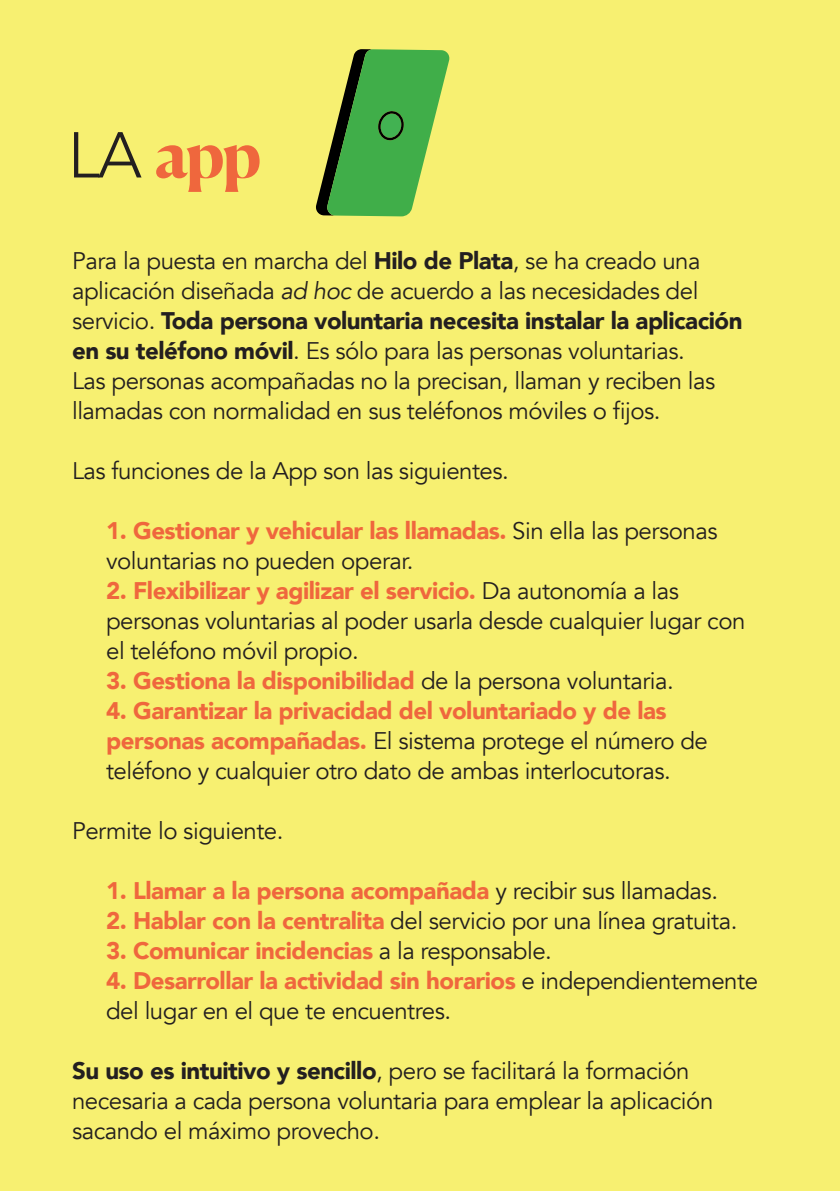
<style>
.page{position:relative;width:840px;height:1191px;background:#fff}
.page>*{position:absolute;margin:0;border:0;box-sizing:border-box;transform-origin:0 0}
.t1{font:700 64px "Canela";color:#ef673d}
.t2{font:24px/30px "Avenir";letter-spacing:-.02em;color:#231f20}
.t3{font:900 24px "Avenir";letter-spacing:-.02em;color:#ef673d}
.s1{font-family:"Avenir";font-weight:300;color:#231f20}
.s2{font-weight:900}
.s3{font-style:italic}
.s4{font-weight:900;color:#ef673d}
.s5{font-weight:400;color:#231f20}
</style>
<div class="page">
<div style="left:0;top:0;width:839px;height:1191px;background:#f7f071"></div>
<svg style="left:316px;top:49px;width:134px;height:167px"></svg>
<h1 class="t1" style="left:68px;top:104px;width:195px"><span class="s1">LA</span> app</h1>
<p class="t2" style="left:72px;top:246px;width:671px">Para la puesta en marcha del <span class="s2">Hilo de Plata</span>, se ha creado una aplicación diseñada <span class="s3">ad hoc</span> de acuerdo a las necesidades del servicio. <span class="s2">Toda persona voluntaria necesita instalar la aplicación en su teléfono móvil</span>. Es sólo para las personas voluntarias.<br>Las personas acompañadas no la precisan, llaman y reciben las llamadas con normalidad en sus teléfonos móviles o fijos.</p>
<p class="t2" style="left:72px;top:456px;width:438px">Las funciones de la App son las siguientes.</p>
<p class="t2" style="left:106px;top:516px;width:612px"><span class="s4">1. Gestionar y vehicular las llamadas.</span> Sin ella las personas voluntarias no pueden operar.</p>
<p class="t2" style="left:106px;top:576px;width:640px"><span class="s4">2. Flexibilizar y agilizar el servicio.</span> Da autonomía a las personas voluntarias al poder usarla desde cualquier lugar con el teléfono móvil propio.</p>
<p class="t3" style="left:106px;top:660px;width:569px">3. Gestiona la disponibilidad <span class="s5">de la persona voluntaria.</span></p>
<p class="t2" style="left:106px;top:696px;width:603px"><span class="s4">4. Garantizar la privacidad del voluntariado y de las personas acompañadas.</span> El sistema protege el número de teléfono y cualquier otro dato de ambas interlocutoras.</p>
<p class="t2" style="left:72px;top:816px;width:213px">Permite lo siguiente.</p>
<p class="t3" style="left:106px;top:870px;width:613px">1. Llamar a la persona acompañada <span class="s5">y recibir sus llamadas.</span></p>
<p class="t2" style="left:106px;top:906px;width:632px"><span class="s4">2. Hablar con la centralita</span> del servicio por una línea gratuita.</p>
<p class="t3" style="left:106px;top:930px;width:447px">3. Comunicar incidencias <span class="s5">a la responsable.</span></p>
<p class="t2" style="left:106px;top:966px;width:653px"><span class="s4">4. Desarrollar la actividad sin horarios</span> e independientemente del lugar en el que te encuentres.</p>
<p class="t2" style="left:72px;top:1056px;width:642px"><span class="s2">Su uso es intuitivo y sencillo</span>, pero se facilitará la formación necesaria a cada persona voluntaria para emplear la aplicación sacando el máximo provecho.</p>
</div>
